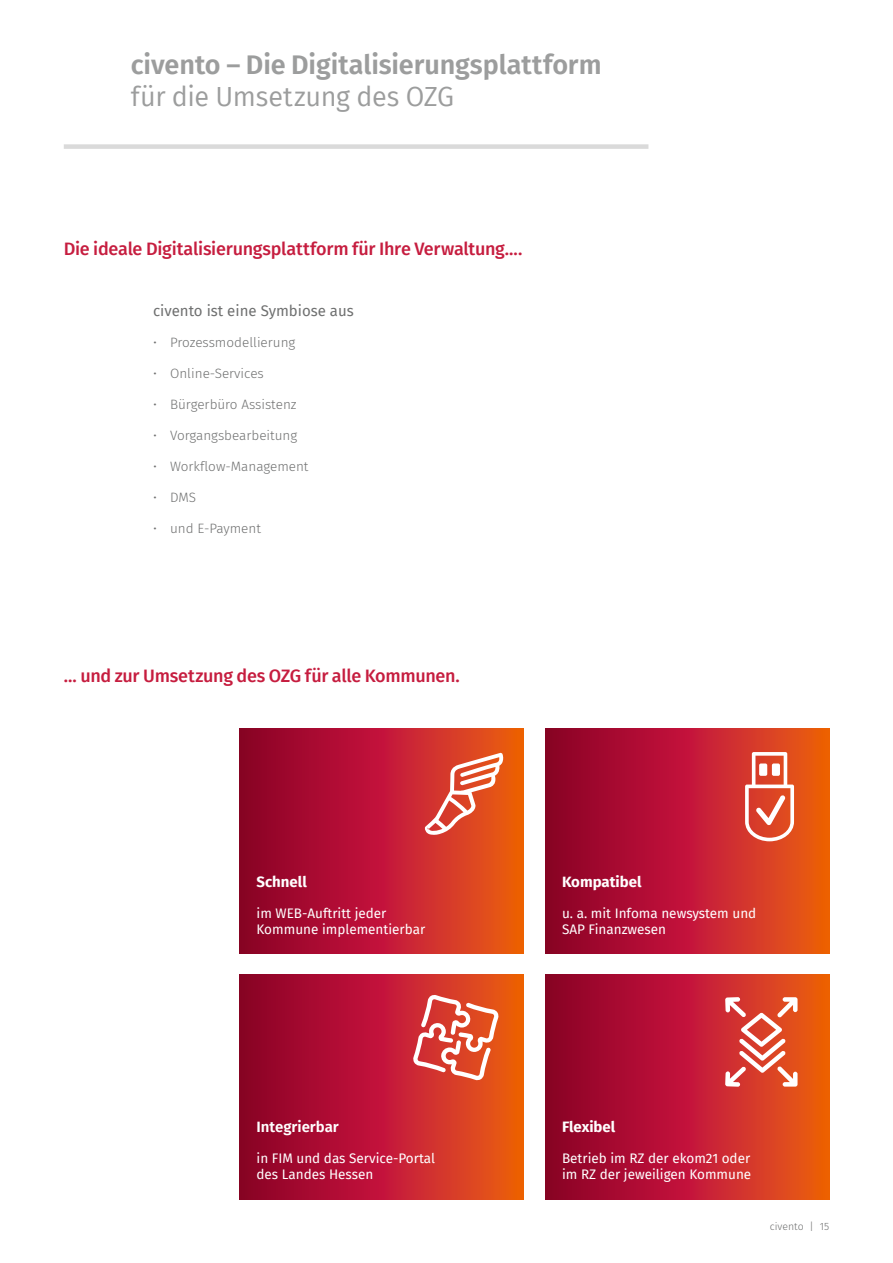
<style>
.page{position:relative;width:893px;height:1263px;background:#fff}
.page>*{position:absolute;margin:0;border:0;box-sizing:border-box;transform-origin:0 0}
.t1{font:600 27px "Fira Sans";letter-spacing:-.005em;color:#9c9d9d}
.t2{font:27px "Fira Sans";letter-spacing:-.01em;color:#9c9d9d}
.t3{font:500 18px "Fira Sans";letter-spacing:-.015em;color:#c61d3f}
.t4{font:15px "Fira Sans";color:#6f7070}
.t5{font:700 15px "Fira Sans";color:#fff}
.t6{font:600 15px "Fira Sans";color:#fff}
.t7{font:13.5px/16.5px "Fira Sans";color:#fff}
.t8{font:300 13.5px "Fira Sans";color:#6f7070}
.t9{font:300 10.5px "Fira Sans";color:#6f7070}
</style>
<div class="page">
<svg style="left:240px;top:729px;width:284px;height:225px;background:#bb1f2b"></svg>
<svg style="left:425px;top:753px;width:78px;height:82px"></svg>
<svg style="left:240px;top:974px;width:284px;height:225px;background:#bb1f2b"></svg>
<svg style="left:413px;top:995px;width:86px;height:85px"></svg>
<svg style="left:545px;top:974px;width:284px;height:225px;background:#bb1f2b"></svg>
<svg style="left:725px;top:997px;width:72px;height:90px"></svg>
<svg style="left:545px;top:729px;width:284px;height:225px;background:#bc202b"></svg>
<svg style="left:745px;top:752px;width:49px;height:89px"></svg>
<div style="left:64px;top:144px;width:584px;height:5px;background:#dadada"></div>
<h1 class="t1" style="left:131px;top:43px;width:472px">civento – Die Digitalisierungsplattform</h1>
<h1 class="t2" style="left:131px;top:76px;width:325px">für die Umsetzung des OZG</h1>
<h2 class="t3" style="left:64px;top:234px;width:460px">Die ideale Digitalisierungsplattform für Ihre Verwaltung....</h2>
<p class="t4" style="left:153px;top:299px;width:202px">civento ist eine Symbiose aus</p>
<p class="t8" style="left:153px;top:333px;width:144px">• Prozessmodellierung</p>
<p class="t8" style="left:153px;top:364px;width:112px">• Online-Services</p>
<p class="t8" style="left:153px;top:395px;width:145px">• Bürgerbüro Assistenz</p>
<p class="t8" style="left:153px;top:426px;width:146px">• Vorgangsbearbeitung</p>
<p class="t8" style="left:153px;top:457px;width:157px">• Workflow-Management</p>
<p class="t8" style="left:153px;top:488px;width:44px">• DMS</p>
<p class="t8" style="left:153px;top:519px;width:109px">• und E-Payment</p>
<h2 class="t3" style="left:64px;top:661px;width:398px">... und zur Umsetzung des OZG für alle Kommunen.</h2>
<p class="t5" style="left:257px;top:869px;width:52px">Schnell</p>
<p class="t7" style="left:257px;top:904px;width:170px">im WEB-Auftritt jeder<br>Kommune implementierbar</p>
<p class="t6" style="left:257px;top:1114px;width:84px">Integrierbar</p>
<p class="t7" style="left:257px;top:1150px;width:180px">in FIM und das Service-Portal des Landes Hessen</p>
<p class="t5" style="left:562px;top:869px;width:81px">Kompatibel</p>
<p class="t7" style="left:562px;top:904px;width:196px">u. a. mit Infoma newsystem und<br>SAP Finanzwesen</p>
<p class="t5" style="left:562px;top:1114px;width:55px">Flexibel</p>
<p class="t7" style="left:562px;top:1150px;width:191px">Betrieb im RZ der ekom21 oder im RZ der jeweiligen Kommune</p>
<p class="t9" style="left:770px;top:1219px;width:61px">civento | 15</p>
</div>
